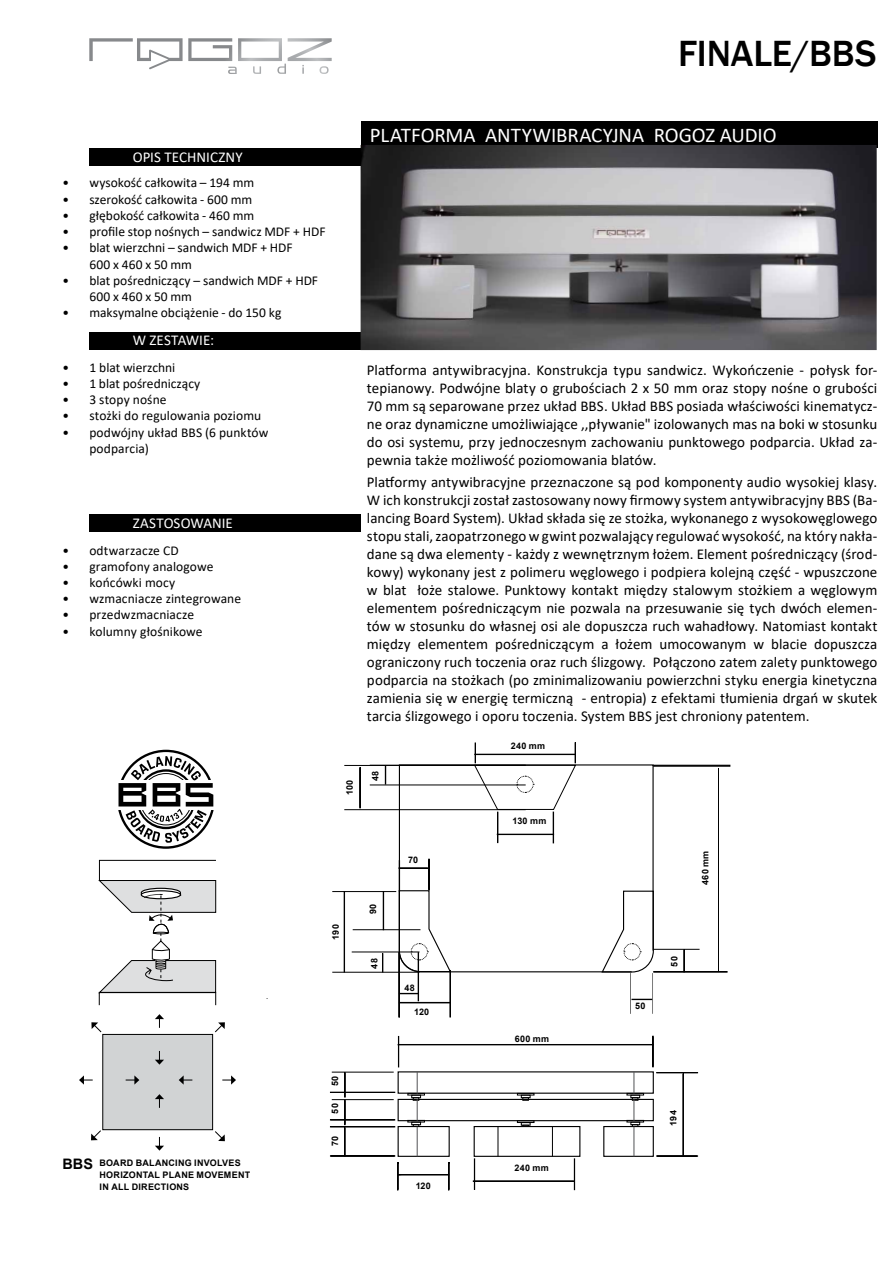
<style>
.page{position:relative;width:893px;height:1263px;background:#fff}
.page>*{position:absolute;margin:0;border:0;box-sizing:border-box;transform-origin:0 0}
.t1{font:500 37.5px "Franklin Gothic";letter-spacing:-.005em;color:#000}
.t2{font:21px "Calibri";letter-spacing:-.005em;color:#fff}
.t3{font:15px/18px "Calibri";color:#000;text-align:justify}
.t4{font:15px "Calibri";letter-spacing:.005em;color:#fff}
.t5{font:700 14.4px "Arial";color:#000}
.t6{font:13.5px/16.2px "Calibri";color:#000}
.t7{font:700 9px/12px "Arial";letter-spacing:.03em;color:#000}
</style>
<div class="page">
<div style="left:361px;top:122px;width:516px;height:26px;background:#000"></div>
<svg style="left:89px;top:38px;width:243px;height:36px"></svg>
<div style="left:89px;top:148px;width:272px;height:17px;background:#000"></div>
<div style="left:89px;top:333px;width:272px;height:17px;background:#000"></div>
<div style="left:89px;top:515px;width:272px;height:17px;background:#000"></div>
<svg style="left:98px;top:859px;width:119px;height:146px"></svg>
<div style="left:103px;top:1034px;width:110px;height:96px;background:#d1d3d4"></div>
<div style="left:102px;top:1034px;width:111px;height:96px;border:1px solid #000"></div>
<svg style="left:222px;top:1075px;width:14px;height:9px"></svg>
<svg style="left:126px;top:1075px;width:13px;height:9px"></svg>
<svg style="left:79px;top:1075px;width:14px;height:9px"></svg>
<svg style="left:179px;top:1075px;width:13px;height:9px"></svg>
<svg style="left:155px;top:1014px;width:9px;height:14px"></svg>
<svg style="left:155px;top:1094px;width:9px;height:14px"></svg>
<svg style="left:155px;top:1137px;width:9px;height:13px"></svg>
<svg style="left:155px;top:1051px;width:9px;height:14px"></svg>
<svg style="left:215px;top:1131px;width:10px;height:10px"></svg>
<svg style="left:91px;top:1022px;width:11px;height:10px"></svg>
<svg style="left:215px;top:1022px;width:10px;height:10px"></svg>
<svg style="left:91px;top:1130px;width:10px;height:10px"></svg>
<svg style="left:118px;top:783px;width:96px;height:24px"></svg>
<svg style="left:119px;top:756px;width:94px;height:87px"></svg>
<svg style="left:398px;top:764px;width:256px;height:209px"></svg>
<div style="left:683px;top:1073px;width:1px;height:83px;border:1px solid #000"></div>
<svg style="left:517px;top:1094px;width:17px;height:5px"></svg>
<svg style="left:517px;top:1121px;width:17px;height:5px"></svg>
<div style="left:653px;top:1036px;width:1px;height:31px;border:1px solid #000"></div>
<div style="left:398px;top:1036px;width:1px;height:31px;border:1px solid #000"></div>
<div style="left:603px;top:1126px;width:51px;height:31px;background:#fff;border:1px solid #000"></div>
<div style="left:398px;top:1126px;width:52px;height:31px;background:#fff;border:1px solid #000"></div>
<div style="left:398px;top:1099px;width:256px;height:22px;border:1px solid #000"></div>
<hr style="left:352px;top:952px;width:67px;height:1px;background:#000">
<hr style="left:353px;top:929px;width:67px;height:1px;background:#000">
<hr style="left:332px;top:891px;width:64px;height:1px;background:#000">
<hr style="left:332px;top:972px;width:87px;height:1px;background:#000">
<svg style="left:382px;top:953px;width:1px;height:19px"></svg>
<div style="left:383px;top:891px;width:1px;height:39px;border:1px solid #000"></div>
<svg style="left:397px;top:1162px;width:52px;height:29px"></svg>
<div style="left:656px;top:1072px;width:42px;height:1px;border:1px solid #000"></div>
<div style="left:656px;top:1156px;width:42px;height:1px;border:1px solid #000"></div>
<hr style="left:718px;top:768px;width:1px;height:203px;background:#000">
<div style="left:653px;top:765px;width:77px;height:1px;border:1px solid #000"></div>
<div style="left:653px;top:971px;width:74px;height:1px;border:1px solid #000"></div>
<div style="left:398px;top:1044px;width:255px;height:1px;border:1px solid #000"></div>
<div style="left:553px;top:812px;width:1px;height:31px;border:1px solid #000"></div>
<hr style="left:498px;top:812px;width:1px;height:31px;background:#000">
<div style="left:497px;top:812px;width:1px;height:31px;border:1px solid #000"></div>
<div style="left:497px;top:834px;width:57px;height:1px;border:1px solid #000"></div>
<svg style="left:330px;top:1072px;width:65px;height:84px"></svg>
<svg style="left:408px;top:1072px;width:17px;height:84px"></svg>
<svg style="left:627px;top:1072px;width:17px;height:84px"></svg>
<div style="left:474px;top:1126px;width:106px;height:31px;background:#fff;border:1px solid #000"></div>
<div style="left:574px;top:1159px;width:1px;height:31px;border:1px solid #000"></div>
<div style="left:474px;top:1159px;width:1px;height:30px;border:1px solid #000"></div>
<div style="left:473px;top:1181px;width:101px;height:1px;border:1px solid #000"></div>
<svg style="left:552px;top:1127px;width:1px;height:29px"></svg>
<svg style="left:498px;top:1127px;width:1px;height:29px"></svg>
<svg style="left:473px;top:742px;width:104px;height:68px"></svg>
<svg style="left:600px;top:890px;width:54px;height:124px"></svg>
<svg style="left:385px;top:766px;width:1px;height:18px"></svg>
<hr style="left:370px;top:785px;width:156px;height:1px;background:#000">
<div style="left:360px;top:767px;width:1px;height:41px;border:1px solid #000"></div>
<hr style="left:344px;top:765px;width:182px;height:1px;background:#000">
<hr style="left:344px;top:809px;width:182px;height:1px;background:#000">
<hr style="left:653px;top:949px;width:47px;height:1px;background:#000">
<svg style="left:684px;top:950px;width:1px;height:22px"></svg>
<svg style="left:398px;top:890px;width:54px;height:127px"></svg>
<div style="left:344px;top:891px;width:1px;height:81px;border:1px solid #000"></div>
<div style="left:429px;top:859px;width:1px;height:31px;border:1px solid #000"></div>
<div style="left:399px;top:860px;width:1px;height:31px;border:1px solid #000"></div>
<svg style="left:399px;top:868px;width:29px;height:1px"></svg>
<img style="left:361px;top:145px;width:516px;height:205px">
<h1 class="t1" style="left:678px;top:30px;width:200px">FINALE/BBS</h1>
<p class="t4" style="left:133px;top:146px;width:111px">OPIS TECHNICZNY</p>
<p class="t6" style="left:62px;top:175px;width:193px">• wysokość całkowita – 194 mm</p>
<p class="t6" style="left:62px;top:191px;width:192px">• szerokość całkowita - 600 mm</p>
<p class="t6" style="left:62px;top:207px;width:193px">• głębokość całkowita - 460 mm</p>
<p class="t6" style="left:62px;top:223px;width:265px">• profile stop nośnych – sandwicz MDF + HDF</p>
<p class="t6" style="left:89px;top:239px;width:205px;text-indent:-27px">• blat wierzchni – sandwich MDF + HDF<br>600 x 460 x 50 mm</p>
<p class="t6" style="left:89px;top:272px;width:230px;text-indent:-27px">• blat pośredniczący – sandwich MDF + HDF<br>600 x 460 x 50 mm</p>
<p class="t6" style="left:62px;top:304px;width:221px">• maksymalne obciążenie - do 150 kg</p>
<p class="t4" style="left:133px;top:330px;width:83px">W ZESTAWIE:</p>
<p class="t6" style="left:62px;top:359px;width:114px">• 1 blat wierzchni</p>
<p class="t6" style="left:62px;top:375px;width:140px">• 1 blat pośredniczący</p>
<p class="t6" style="left:62px;top:391px;width:106px">• 3 stopy nośne</p>
<p class="t6" style="left:62px;top:407px;width:200px">• stożki do regulowania poziomu</p>
<p class="t6" style="left:89px;top:424px;width:181px;text-indent:-27px">• podwójny układ BBS (6 punktów podparcia)</p>
<p class="t4" style="left:133px;top:512px;width:102px">ZASTOSOWANIE</p>
<p class="t6" style="left:62px;top:542px;width:118px">• odtwarzacze CD</p>
<p class="t6" style="left:62px;top:558px;width:153px">• gramofony analogowe</p>
<p class="t6" style="left:62px;top:574px;width:115px">• końcówki mocy</p>
<p class="t6" style="left:62px;top:590px;width:180px">• wzmacniacze zintegrowane</p>
<p class="t6" style="left:62px;top:606px;width:133px">• przedwzmacniacze</p>
<p class="t6" style="left:62px;top:623px;width:142px">• kolumny głośnikowe</p>
<p class="t5" style="left:62px;top:1154px;width:32px">BBS</p>
<p class="t7" style="left:100px;top:1157px;width:152px">BOARD BALANCING INVOLVES<br>HORIZONTAL PLANE MOVEMENT<br>IN ALL DIRECTIONS</p>
<p class="t7" style="left:344px;top:795px;width:17px;rotate:-90deg">100</p>
<p class="t7" style="left:330px;top:939px;width:17px;rotate:-90deg">190</p>
<p class="t7" style="left:329px;top:1086px;width:12px;rotate:-90deg">50</p>
<p class="t7" style="left:329px;top:1113px;width:12px;rotate:-90deg">50</p>
<p class="t7" style="left:329px;top:1146px;width:12px;rotate:-90deg">70</p>
<h2 class="t2" style="left:370px;top:120px;width:408px">PLATFORMA ANTYWIBRACYJNA ROGOZ AUDIO</h2>
<p class="t3" style="left:367px;top:360px;width:512px">Platforma antywibracyjna. Konstrukcja typu sandwicz. Wykończenie - połysk for&shy;tepianowy. Podwójne blaty o grubościach 2 x 50 mm oraz stopy nośne o grubości 70 mm są separowane przez układ BBS. Układ BBS posiada właściwości kinematycz&shy;ne oraz dynamiczne umożliwiające ,,pływanie" izolowanych mas na boki w stosunku do osi systemu, przy jednoczesnym zachowaniu punktowego podparcia. Układ za&shy;pewnia także możliwość poziomowania blatów.</p>
<p class="t3" style="left:367px;top:473px;width:512px">Platformy antywibracyjne przeznaczone są pod komponenty audio wysokiej klasy.<br>W ich konstrukcji został zastosowany nowy firmowy system antywibracyjny BBS (Ba&shy;lancing Board System). Układ składa się ze stożka, wykonanego z wysokowęglowego stopu stali, zaopatrzonego w gwint pozwalający regulować wysokość, na który nakła&shy;dane są dwa elementy - każdy z wewnętrznym łożem. Element pośredniczący (środ&shy;kowy) wykonany jest z polimeru węglowego i podpiera kolejną część - wpuszczone w blat łoże stalowe. Punktowy kontakt między stalowym stożkiem a węglowym elementem pośredniczącym nie pozwala na przesuwanie się tych dwóch elemen&shy;tów w stosunku do własnej osi ale dopuszcza ruch wahadłowy. Natomiast kontakt między elementem pośredniczącym a łożem umocowanym w blacie dopuszcza ograniczony ruch toczenia oraz ruch ślizgowy. Połączono zatem zalety punktowego podparcia na stożkach (po zminimalizowaniu powierzchni styku energia kinetyczna zamienia się w energię termiczną - entropia) z efektami tłumienia drgań w skutek tarcia ślizgowego i oporu toczenia. System BBS jest chroniony patentem.</p>
<p class="t7" style="left:369px;top:781px;width:12px;rotate:-90deg">48</p>
<p class="t7" style="left:367px;top:914px;width:12px;rotate:-90deg">90</p>
<p class="t7" style="left:368px;top:969px;width:12px;rotate:-90deg">48</p>
<p class="t7" style="left:408px;top:853px;width:12px">70</p>
<p class="t7" style="left:404px;top:982px;width:12px">48</p>
<p class="t7" style="left:414px;top:1006px;width:17px">120</p>
<p class="t7" style="left:416px;top:1180px;width:17px">120</p>
<p class="t7" style="left:511px;top:740px;width:36px">240 mm</p>
<p class="t7" style="left:512px;top:815px;width:35px">130 mm</p>
<p class="t7" style="left:515px;top:1032px;width:36px">600 mm</p>
<p class="t7" style="left:514px;top:1162px;width:36px">240 mm</p>
<p class="t7" style="left:699px;top:885px;width:36px;rotate:-90deg">460 mm</p>
<p class="t7" style="left:635px;top:1000px;width:12px">50</p>
<p class="t7" style="left:668px;top:966px;width:12px;rotate:-90deg">50</p>
<p class="t7" style="left:667px;top:1126px;width:17px;rotate:-90deg">194</p>
</div>
